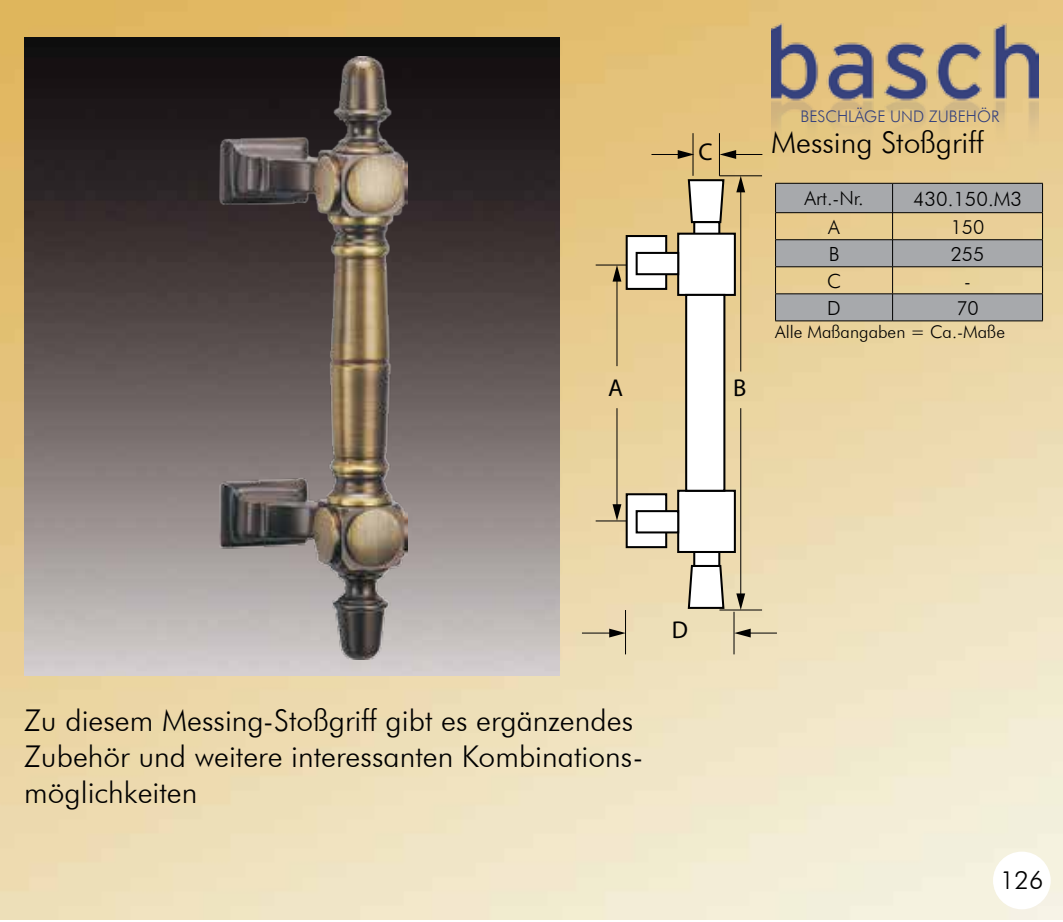
<style>
.page{position:relative;width:1063px;height:922px;background:#fff}
.page>*{position:absolute;margin:0;border:0;box-sizing:border-box;transform-origin:0 0}
.t1{font:300 30px/36px "Futura BT";color:#000}
.t2{font:300 25px "Futura BT";color:#000}
.t3{font:24.5px "Myriad Pro";color:#000}
.t4{font:300 20px "Futura BT";color:#000}
.t5{font:300 19.5px "Futura BT";color:#000}
.t6{font:300 17.5px "Futura BT";color:#000}
.t7{font:300 16px "Futura BT";color:#36427d}
</style>
<div class="page">
<img style="left:0;top:0;width:1063px;height:918px">
<hr style="left:719px;top:175px;width:43px;height:1px;background:#000">
<hr style="left:719px;top:133px;width:1px;height:43px;background:#000">
<hr style="left:693px;top:133px;width:1px;height:43px;background:#000">
<hr style="left:596px;top:264px;width:42px;height:1px;background:#000">
<hr style="left:596px;top:520px;width:42px;height:1px;background:#000">
<hr style="left:719px;top:609px;width:43px;height:1px;background:#000">
<hr style="left:740px;top:189px;width:1px;height:182px;background:#000">
<svg style="left:736px;top:176px;width:9px;height:16px"></svg>
<svg style="left:652px;top:150px;width:42px;height:9px"></svg>
<svg style="left:720px;top:150px;width:42px;height:9px"></svg>
<hr style="left:734px;top:611px;width:1px;height:43px;background:#000">
<hr style="left:625px;top:610px;width:1px;height:44px;background:#000">
<hr style="left:582px;top:632px;width:30px;height:1px;background:#000">
<svg style="left:609px;top:628px;width:16px;height:9px"></svg>
<svg style="left:734px;top:628px;width:42px;height:9px"></svg>
<hr style="left:740px;top:408px;width:1px;height:188px;background:#000">
<svg style="left:736px;top:593px;width:9px;height:17px"></svg>
<hr style="left:617px;top:278px;width:1px;height:87px;background:#000">
<svg style="left:613px;top:265px;width:8px;height:16px"></svg>
<hr style="left:617px;top:408px;width:1px;height:99px;background:#000">
<svg style="left:613px;top:504px;width:8px;height:16px"></svg>
<svg style="left:687px;top:178px;width:39px;height:46px"></svg>
<svg style="left:687px;top:563px;width:39px;height:46px"></svg>
<div style="left:694px;top:222px;width:25px;height:14px;background:#fff"></div>
<div style="left:693px;top:221px;width:27px;height:16px;border:2px solid #000"></div>
<div style="left:694px;top:552px;width:25px;height:14px;background:#fff"></div>
<div style="left:693px;top:551px;width:27px;height:16px;border:2px solid #000"></div>
<div style="left:678px;top:233px;width:57px;height:62px;background:#fff"></div>
<div style="left:677px;top:232px;width:59px;height:64px;border:2px solid #000"></div>
<div style="left:678px;top:490px;width:57px;height:62px;background:#fff"></div>
<div style="left:677px;top:489px;width:59px;height:64px;border:2px solid #000"></div>
<div style="left:686px;top:295px;width:38px;height:195px;background:#fff"></div>
<div style="left:685px;top:294px;width:40px;height:197px;border:2px solid #000"></div>
<div style="left:627px;top:236px;width:39px;height:53px;background:#fff"></div>
<div style="left:626px;top:235px;width:41px;height:55px;border:2px solid #000"></div>
<div style="left:637px;top:253px;width:41px;height:21px;background:#fff"></div>
<div style="left:636px;top:252px;width:43px;height:23px;border:2px solid #000"></div>
<div style="left:627px;top:494px;width:39px;height:53px;background:#fff"></div>
<div style="left:626px;top:493px;width:41px;height:55px;border:2px solid #000"></div>
<div style="left:637px;top:511px;width:41px;height:21px;background:#fff"></div>
<div style="left:636px;top:510px;width:43px;height:23px;border:2px solid #000"></div>
<img style="left:771px;top:23px;width:268px;height:127px">
<img style="left:24px;top:37px;width:536px;height:638px">
<div style="left:993px;top:851px;width:58px;height:58px;background:#fff;border-radius:50%"></div>
<svg style="left:775px;top:183px;width:268px;height:138px;background:#b7af9b"></svg>
<hr style="left:892px;top:212px;width:151px;height:1px;background:#000">
<img style="left:220px;top:56px;width:187px;height:603px">
<svg style="left:609px;top:379px;width:13px;height:17px"></svg>
<p class="t3" style="left:698px;top:136px;width:16px">C</p>
<p class="t3" style="left:733px;top:372px;width:15px">B</p>
<p class="t7" style="left:801px;top:107px;width:200px">BESCHLÄGE UND ZUBEHÖR</p>
<p class="t1" style="left:771px;top:124px;width:215px">Messing Stoßgriff</p>
<p class="t5" style="left:804px;top:186px;width:61px">Art.-Nr.</p>
<p class="t4" style="left:913px;top:186px;width:110px">430.150.M3</p>
<p class="t5" style="left:828px;top:215px;width:13px">A</p>
<p class="t5" style="left:951px;top:215px;width:35px">150</p>
<p class="t5" style="left:829px;top:242px;width:12px">B</p>
<p class="t5" style="left:951px;top:242px;width:35px">255</p>
<p class="t5" style="left:827px;top:269px;width:15px">C</p>
<p class="t5" style="left:964px;top:269px;width:8px">-</p>
<p class="t5" style="left:827px;top:296px;width:15px">D</p>
<p class="t5" style="left:956px;top:296px;width:24px">70</p>
<p class="t6" style="left:775px;top:321px;width:231px">Alle Maßangaben = Ca.-Maße</p>
<p class="t1" style="left:24px;top:701px;width:621px">Zu diesem Messing-Stoßgriff gibt es ergänzendes<br>Zubehör und weitere interessanten Kombinations&shy;möglichkeiten</p>
<p class="t3" style="left:672px;top:614px;width:18px">D</p>
<p class="t2" style="left:1000px;top:864px;width:45px">126</p>
</div>
